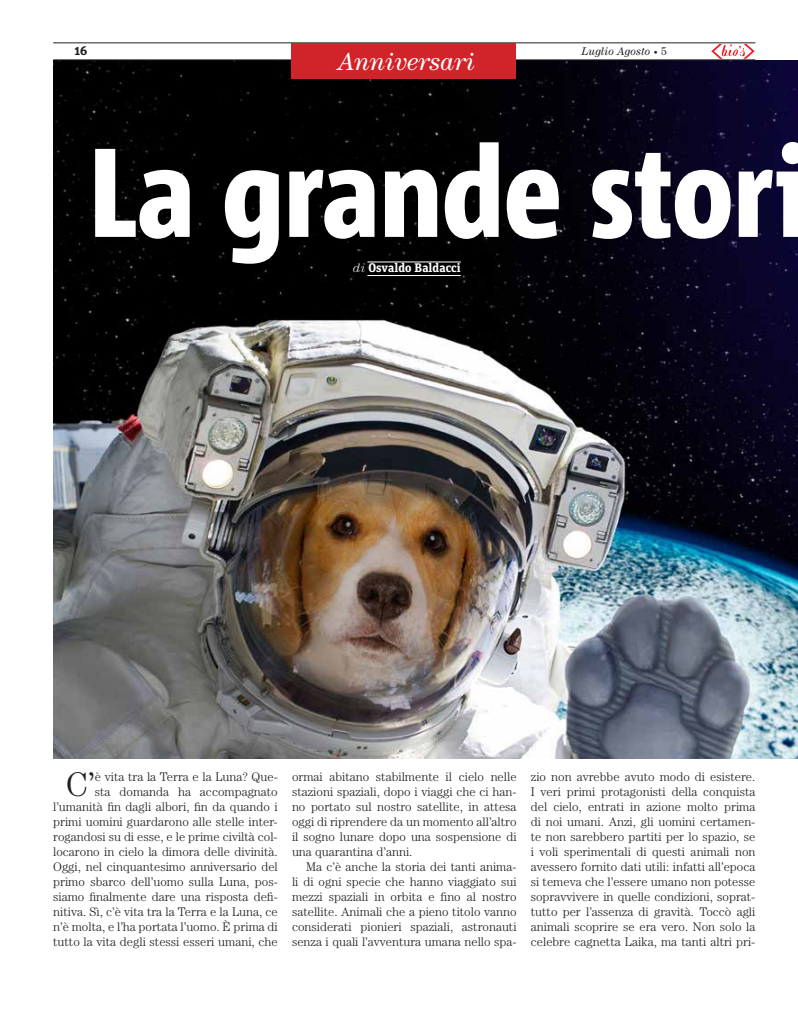
<style>
.page{position:relative;width:798px;height:1028px;background:#fff}
.page>*{position:absolute;margin:0;border:0;box-sizing:border-box;transform-origin:0 0}
.t1{font:800 126px "Corpid Cd OT";color:#fff}
.t2{font:300 34.25px "Century";color:#231f20}
.t3{font:italic 25px "Century";color:#fff}
.t4{font:300 12.5px/15px "Century";color:#231f20;text-align:justify}
.t5{font:700 12.5px "Unit Slab Pro";color:#fff}
.t6{font:700 12.5px "Unit Slab Pro";color:#231f20}
.t7{font:italic 11.25px "Century";color:#231f20}
.s1{font-size:8px}
.s2{font-style:normal}
.s3{font-family:"Century";font-weight:300;font-style:italic}
</style>
<div class="page">
<img style="left:53px;top:60px;width:744px;height:698px">
<svg style="left:711px;top:44px;width:43px;height:15px"></svg>
<hr style="left:53px;top:60px;width:702px;height:1px;background:#231f20">
<hr style="left:53px;top:43px;width:702px;height:1px;background:#231f20">
<div style="left:291px;top:43px;width:225px;height:36px;background:#d1232a"></div>
<hr style="left:367px;top:275px;width:93px;height:1px;background:#fff">
<hr style="left:367px;top:262px;width:93px;height:1px;background:#fff">
<p class="t6" style="left:74px;top:41px;width:14px">16</p>
<p class="t7" style="left:581px;top:45px;width:87px">Luglio Agosto <span class="s1">•</span> <span class="s2">5</span></p>
<h3 class="t3" style="left:337px;top:47px;width:139px">Anniversari</h3>
<h1 class="t1" style="left:89px;top:117px;width:719px">La grande stori</h1>
<p class="t5" style="left:353px;top:259px;width:109px"><span class="s3">di</span> Osvaldo Baldacci</p>
<h2 class="t2" style="left:66px;top:764px;width:31px">C’</h2>
<p class="t4" style="left:53px;top:768px;width:226px;text-align:right">è vita tra la Terra e la Luna? Que-<br>sta domanda ha accompagnato l’umanità fin dagli albori, fin da quando i primi uomini guardarono alle stelle inter&shy;rogandosi su di esse, e le prime civiltà col&shy;locarono in cielo la dimora delle divinità.<br>Oggi, nel cinquantesimo anniversario del primo sbarco dell’uomo sulla Luna, pos&shy;siamo finalmente dare una risposta defi&shy;nitiva. Sì, c’è vita tra la Terra e la Luna, ce n’è molta, e l’ha portata l’uomo. È prima di tutto la vita degli stessi esseri umani, che</p>
<p class="t4" style="left:292px;top:768px;width:226px">ormai abitano stabilmente il cielo nelle stazioni spaziali, dopo i viaggi che ci han&shy;no portato sul nostro satellite, in attesa oggi di riprendere da un momento all’altro il sogno lunare dopo una sospensione di una quarantina d’anni.</p>
<p class="t4" style="left:292px;top:858px;width:226px;text-indent:14px">Ma c’è anche la storia dei tanti anima&shy;li di ogni specie che hanno viaggiato sui mezzi spaziali in orbita e fino al nostro satellite. Animali che a pieno titolo vanno considerati pionieri spaziali, astronauti senza i quali l’avventura umana nello spa-</p>
<p class="t4" style="left:530px;top:768px;width:226px">zio non avrebbe avuto modo di esistere.<br>I veri primi protagonisti della conquista del cielo, entrati in azione molto prima di noi umani. Anzi, gli uomini certamen&shy;te non sarebbero partiti per lo spazio, se i voli sperimentali di questi animali non avessero fornito dati utili: infatti all’epoca si temeva che l’essere umano non potesse sopravvivere in quelle condizioni, soprat&shy;tutto per l’assenza di gravità. Toccò agli animali scoprire se era vero. Non solo la celebre cagnetta Laika, ma tanti altri pri-</p>
</div>
